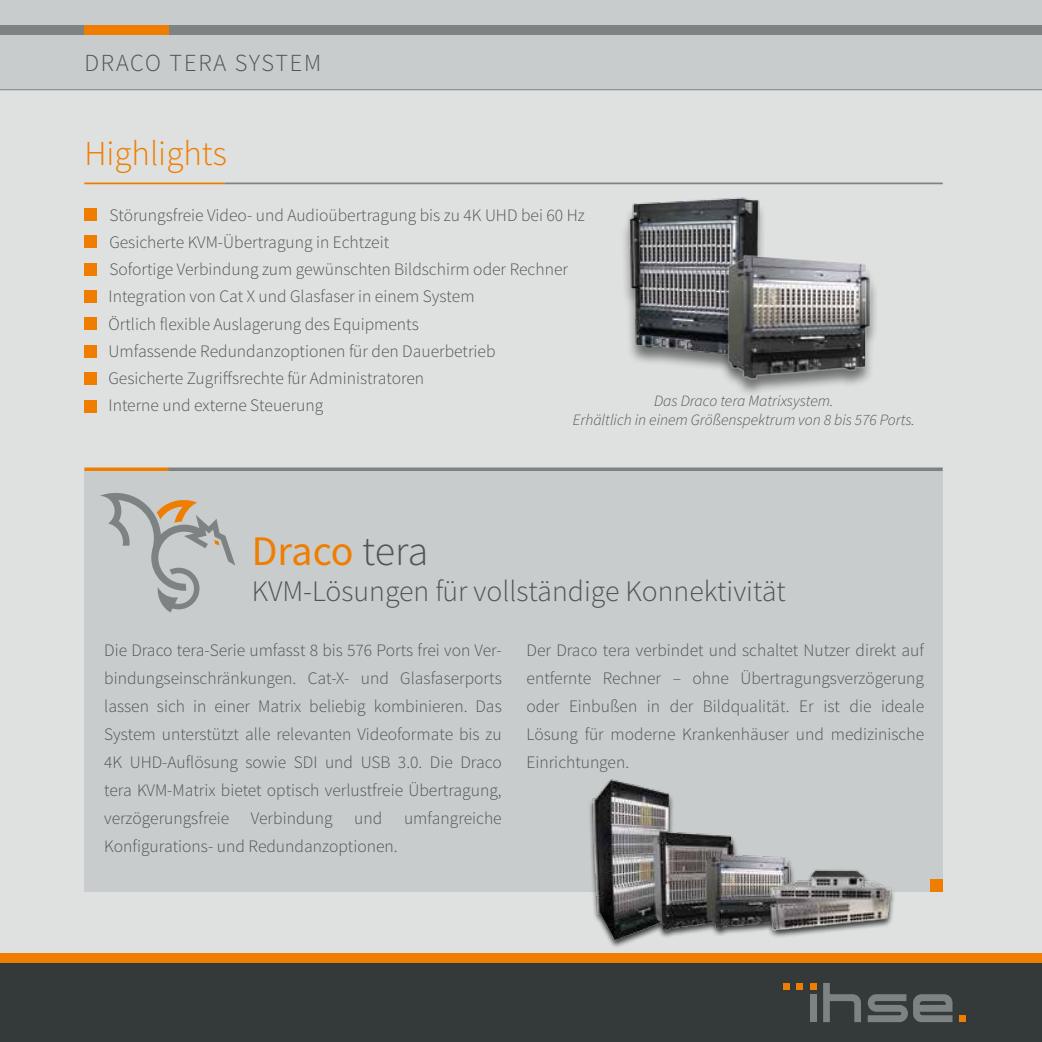
<style>
.page{position:relative;width:1042px;height:1042px;background:#dee1e0}
.page>*{position:absolute;margin:0;border:0;box-sizing:border-box;transform-origin:0 0}
.t1{font:42px "Source Sans Pro";letter-spacing:-.01em;color:#ef7d00}
.t2{font:300 35px "Source Sans Pro";color:#ef7d00}
.t3{font:300 29.75px "Source Sans Pro";color:#505453}
.t4{font:300 24.5px "Source Sans Pro";letter-spacing:.07em;color:#505453}
.t5{font:300 17.5px/28px "Source Sans Pro";color:#505453;text-align:justify}
.t6{font:italic 300 15.75px/18.9px "Source Sans Pro";color:#505453;text-align:center}
.s1{font-weight:300;color:#505453}
</style>
<div class="page">
<div style="left:0;top:0;width:1042px;height:89px;background:#c8cccc"></div>
<div style="left:0;top:957px;width:1042px;height:85px;background:#343939"></div>
<hr style="left:0;top:89px;width:1042px;height:1px;background:#7d8383">
<div style="left:0;top:25px;width:1042px;height:10px;background:#7d8383"></div>
<svg style="left:783px;top:983px;width:6px;height:6px"></svg>
<div style="left:796px;top:983px;width:7px;height:6px;background:#ef7d00"></div>
<svg style="left:810px;top:983px;width:6px;height:6px"></svg>
<div style="left:810px;top:994px;width:6px;height:28px;background:#7d8282"></div>
<svg style="left:823px;top:983px;width:38px;height:39px"></svg>
<svg style="left:867px;top:994px;width:85px;height:28px"></svg>
<div style="left:959px;top:1015px;width:7px;height:7px;background:#ef7d00"></div>
<div style="left:0;top:952px;width:1042px;height:10px;background:#ef7d00"></div>
<div style="left:84px;top:25px;width:85px;height:10px;background:#ef7d00"></div>
<div style="left:84px;top:471px;width:859px;height:420px;background:#c8cccc"></div>
<div style="left:620px;top:199px;width:147px;height:177px;background:#000;opacity:.5"></div>
<img style="left:621px;top:197px;width:146px;height:167px">
<div style="left:930px;top:879px;width:13px;height:12px;background:#ef7d00"></div>
<hr style="left:84px;top:182px;width:140px;height:2px;background:#ef7d00">
<hr style="left:224px;top:182px;width:719px;height:2px;background:#7d8383">
<div style="left:84px;top:208px;width:13px;height:13px;background:#ef7d00"></div>
<div style="left:84px;top:236px;width:13px;height:12px;background:#ef7d00"></div>
<div style="left:84px;top:263px;width:13px;height:12px;background:#ef7d00"></div>
<div style="left:84px;top:290px;width:13px;height:13px;background:#ef7d00"></div>
<div style="left:84px;top:317px;width:13px;height:13px;background:#ef7d00"></div>
<div style="left:84px;top:345px;width:13px;height:12px;background:#ef7d00"></div>
<svg style="left:84px;top:467px;width:84px;height:4px"></svg>
<svg style="left:168px;top:467px;width:775px;height:4px;background:#898e8e"></svg>
<img style="left:575px;top:779px;width:335px;height:168px">
<div style="left:84px;top:373px;width:13px;height:12px;background:#ef7d00"></div>
<div style="left:84px;top:400px;width:13px;height:12px;background:#ef7d00"></div>
<div style="left:719px;top:257px;width:160px;height:141px;background:#000;opacity:.5"></div>
<img style="left:720px;top:254px;width:158px;height:127px">
<svg style="left:100px;top:493px;width:135px;height:119px"></svg>
<h3 class="t4" style="left:84px;top:48px;width:238px">DRACO TERA SYSTEM</h3>
<h2 class="t2" style="left:84px;top:132px;width:144px">Highlights</h2>
<p class="t5" style="left:109px;top:201px;width:477px">Störungsfreie Video- und Audioübertragung bis zu 4K UHD bei 60 Hz</p>
<p class="t5" style="left:109px;top:228px;width:281px">Gesicherte KVM-Übertragung in Echtzeit</p>
<p class="t5" style="left:109px;top:256px;width:460px">Sofortige Verbindung zum gewünschten Bildschirm oder Rechner</p>
<p class="t5" style="left:109px;top:282px;width:367px">Integration von Cat X und Glasfaser in einem System</p>
<p class="t5" style="left:109px;top:310px;width:388px;line-height:27.3px">Örtlich flexible Auslagerung des Equipments<br>Umfassende Redundanzoptionen für den Dauerbetrieb</p>
<p class="t5" style="left:108px;top:365px;width:317px;line-height:27.3px">Gesicherte Zugriffsrechte für Administratoren<br>Interne und externe Steuerung</p>
<p class="t6" style="left:573px;top:392px;width:344px">Das Draco tera Matrixsystem.<br>Erhältlich in einem Größenspektrum von 8 bis 576 Ports.</p>
<h1 class="t1" style="left:252px;top:525px;width:178px">Draco <span class="s1">tera</span></h1>
<h3 class="t3" style="left:252px;top:573px;width:535px">KVM-Lösungen für vollständige Konnektivität</h3>
<p class="t5" style="left:104px;top:636px;width:399px">Die Draco tera-Serie umfasst 8 bis 576 Ports frei von Ver&shy;bindungseinschränkungen. Cat-X- und Glasfaserports lassen sich in einer Matrix beliebig kombinieren. Das System unterstützt alle relevanten Videoformate bis zu 4K UHD-Auflösung sowie SDI und USB 3.0. Die Draco tera KVM-Matrix bietet optisch verlustfreie Übertragung, verzögerungsfreie Verbindung und umfangreiche Konfigurations- und Redundanzoptionen.</p>
<p class="t5" style="left:526px;top:636px;width:399px">Der Draco tera verbindet und schaltet Nutzer direkt auf entfernte Rechner – ohne Übertragungsverzögerung oder Einbußen in der Bildqualität. Er ist die ideale Lösung für moderne Krankenhäuser und medizinische Einrichtungen.</p>
</div>
